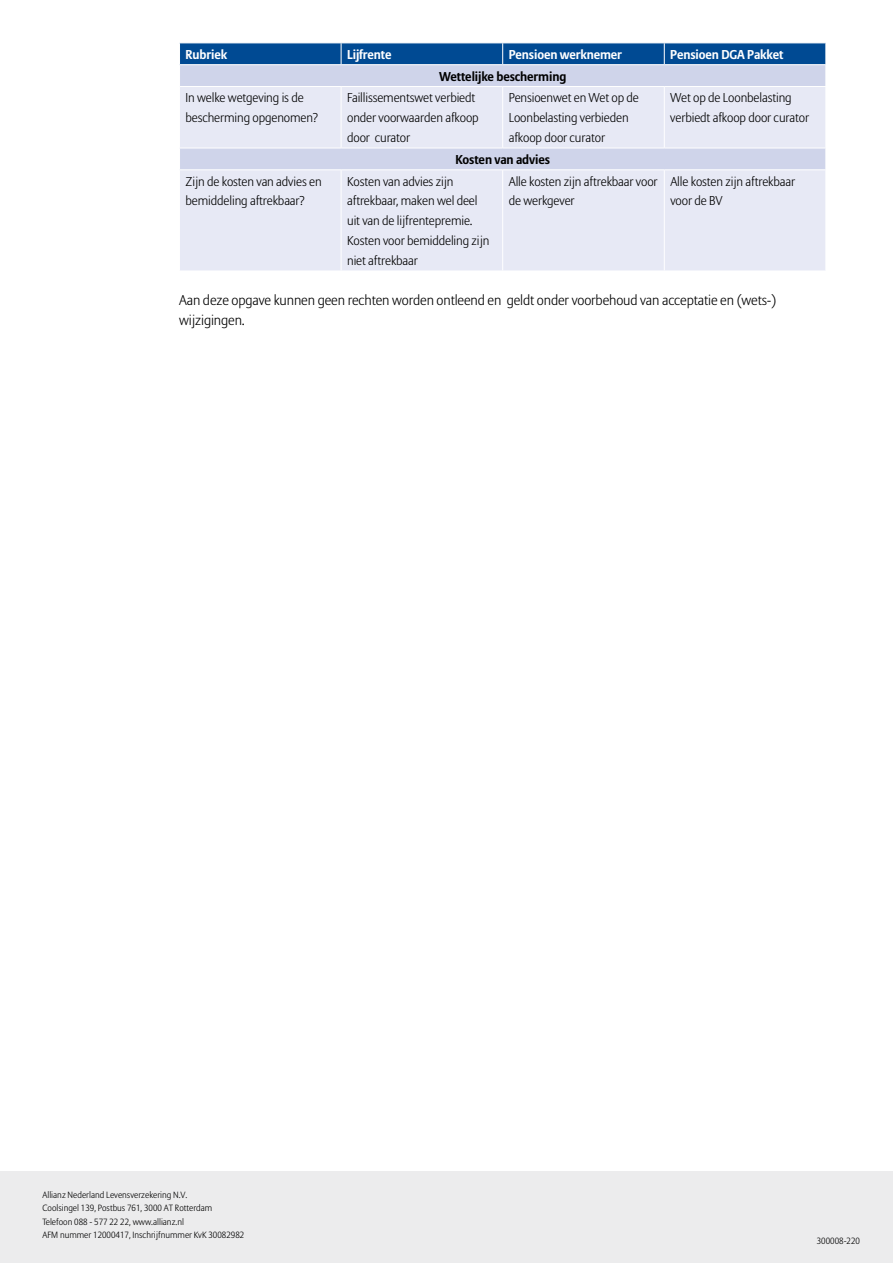
<style>
.page{position:relative;width:893px;height:1263px;background:#fff}
.page>*{position:absolute;margin:0;border:0;box-sizing:border-box;transform-origin:0 0}
.t1{font:300 14.1px/19.8px "Allianz Sans";letter-spacing:-.01em;color:#000}
.t2{font:300 12.75px/19.8px "Allianz Sans";letter-spacing:-.01em;color:#000}
.t3{font:700 12.75px "Allianz Sans";letter-spacing:-.01em;color:#fff}
.t4{font:700 12.75px "Allianz Sans";letter-spacing:-.01em;color:#000}
.t5{font:300 9px/13.5px "Allianz Sans";color:#000}
</style>
<div class="page">
<div style="left:0;top:1172px;width:893px;height:91px;background:#ececed"></div>
<svg style="left:180px;top:87px;width:645px;height:184px;background:#e4e6f3"></svg>
<svg style="left:179px;top:43px;width:647px;height:43px;background:#6d93c1"></svg>
<hr style="left:341px;top:87px;width:1px;height:61px;background:#fff">
<hr style="left:502px;top:87px;width:1px;height:61px;background:#fff">
<hr style="left:664px;top:87px;width:1px;height:61px;background:#fff">
<hr style="left:179px;top:148px;width:162px;height:1px;background:#fff">
<hr style="left:341px;top:148px;width:162px;height:1px;background:#fff">
<hr style="left:503px;top:148px;width:161px;height:1px;background:#fff">
<hr style="left:664px;top:148px;width:162px;height:1px;background:#fff">
<svg style="left:825px;top:148px;width:1px;height:21px"></svg>
<hr style="left:179px;top:169px;width:162px;height:1px;background:#fff">
<hr style="left:341px;top:169px;width:162px;height:1px;background:#fff">
<hr style="left:341px;top:170px;width:1px;height:101px;background:#fff">
<hr style="left:503px;top:169px;width:161px;height:1px;background:#fff">
<hr style="left:502px;top:170px;width:1px;height:101px;background:#fff">
<hr style="left:664px;top:169px;width:162px;height:1px;background:#fff">
<hr style="left:664px;top:170px;width:1px;height:101px;background:#fff">
<p class="t3" style="left:186px;top:46px;width:43px">Rubriek</p>
<p class="t3" style="left:347px;top:46px;width:46px">Lijfrente</p>
<p class="t3" style="left:509px;top:46px;width:115px">Pensioen werknemer</p>
<p class="t3" style="left:670px;top:46px;width:115px">Pensioen DGA Pakket</p>
<p class="t4" style="left:439px;top:68px;width:129px">Wettelijke bescherming</p>
<p class="t2" style="left:186px;top:89px;width:134px">In welke wetgeving is de bescherming opgenomen?</p>
<p class="t2" style="left:347px;top:89px;width:133px">Faillissementswet verbiedt onder voorwaarden afkoop door curator</p>
<p class="t2" style="left:509px;top:89px;width:132px">Pensioenwet en Wet op de<br>Loonbelasting verbieden afkoop door curator</p>
<p class="t2" style="left:670px;top:89px;width:140px">Wet op de Loonbelasting verbiedt afkoop door curator</p>
<p class="t4" style="left:455px;top:151px;width:96px">Kosten van advies</p>
<p class="t2" style="left:186px;top:172px;width:138px">Zijn de kosten van advies en bemiddeling aftrekbaar?</p>
<p class="t2" style="left:347px;top:172px;width:144px">Kosten van advies zijn aftrekbaar, maken wel deel uit van de lijfrentepremie.<br>Kosten voor bemiddeling zijn niet aftrekbaar</p>
<p class="t2" style="left:509px;top:172px;width:150px">Alle kosten zijn aftrekbaar voor de werkgever</p>
<p class="t2" style="left:670px;top:172px;width:126px">Alle kosten zijn aftrekbaar voor de BV</p>
<p class="t1" style="left:179px;top:291px;width:599px">Aan deze opgave kunnen geen rechten worden ontleend en geldt onder voorbehoud van acceptatie en (wets-) wijzigingen.</p>
<p class="t5" style="left:43px;top:1188px;width:203px">Allianz Nederland Levensverzekering N.V.<br>Coolsingel 139, Postbus 761, 3000 AT Rotterdam Telefoon 088 - 577 22 22, www.allianz.nl<br>AFM nummer 12000417, Inschrijfnummer KvK 30082982</p>
<p class="t5" style="left:817px;top:1234px;width:45px">300008-220</p>
</div>
